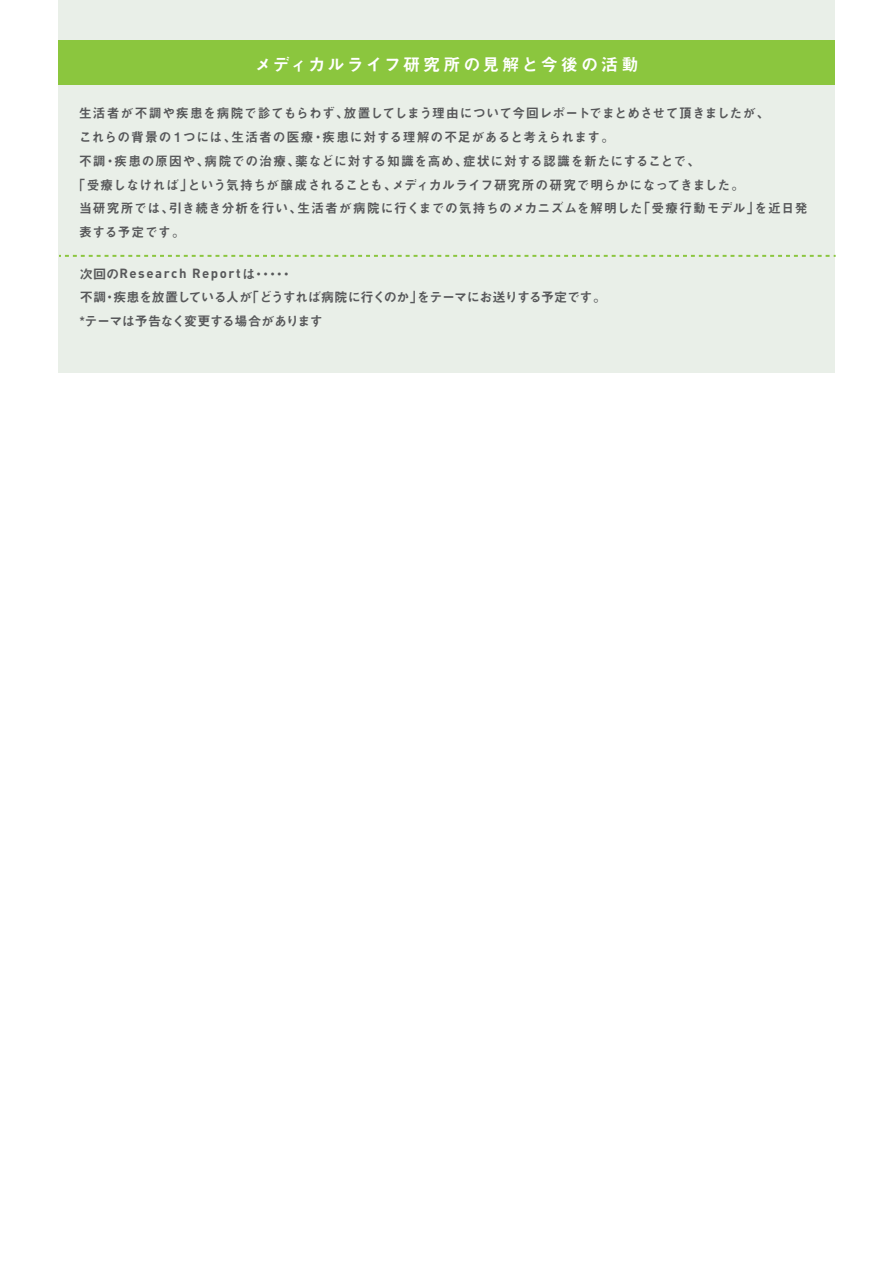
<style>
.page{position:relative;width:893px;height:1263px;background:#fff}
.page>*{position:absolute;margin:0;border:0;box-sizing:border-box;transform-origin:0 0}
.t1{font:17.25px "Midashi Go Pro MB31";letter-spacing:.13em;color:#fff}
.t2{font:13.2px "Midashi Go Pro MB31";letter-spacing:.025em;color:#57585a}
.t3{font:13.2px/23.7px "Midashi Go Pro MB31";letter-spacing:-.04em;color:#57585a}
.t4{font:13.2px "Midashi Go Pro MB31";letter-spacing:.05em;color:#57585a}
.t5{font:13.2px "Midashi Go Pro MB31";letter-spacing:.045em;color:#57585a}
.t6{font:13.2px "Midashi Go Pro MB31";letter-spacing:.055em;color:#57585a}
.t7{font:700 13.2px "DIN";letter-spacing:.115em;color:#57585a}
.s1{font-family:"Midashi Go Pro MB31";font-weight:400}
</style>
<div class="page">
<div style="left:58px;top:0;width:777px;height:373px;background:#e9efe8"></div>
<div style="left:58px;top:40px;width:777px;height:45px;background:#8bc63e"></div>
<svg style="left:59px;top:255px;width:777px;height:2px"></svg>
<h1 class="t1" style="left:254px;top:50px;width:386px">メディカルライフ研究所の見解と今後の活動</h1>
<p class="t2" style="left:79px;top:103px;width:692px">生活者が不調や疾患を病院で診てもらわず、放置してしまう理由について今回レポートでまとめさせて頂きましたが、</p>
<p class="t5" style="left:79px;top:127px;width:537px">これらの背景の１つには、生活者の医療・疾患に対する理解の不足があると考えられます。</p>
<p class="t6" style="left:79px;top:150px;width:623px">不調・疾患の原因や、病院での治療、薬などに対する知識を高め、症状に対する認識を新たにすることで、</p>
<p class="t2" style="left:73px;top:174px;width:673px">「受療しなければ」という気持ちが醸成されることも、メディカルライフ研究所の研究で明らかになってきました。</p>
<p class="t4" style="left:79px;top:198px;width:730px">当研究所では、引き続き分析を行い、生活者が病院に行くまでの気持ちのメカニズムを解明した「受療行動モデル」を近日発</p>
<p class="t5" style="left:79px;top:222px;width:108px">表する予定です。</p>
<p class="t7" style="left:80px;top:265px;width:215px"><span class="s1">次回の</span>Research Report<span class="s1">は・・・・・</span></p>
<p class="t3" style="left:80px;top:284px;width:528px">不調・疾患を放置している人が「どうすれば病院に行くのか」をテーマにお送りする予定です。*テーマは予告なく変更する場合があります</p>
</div>
